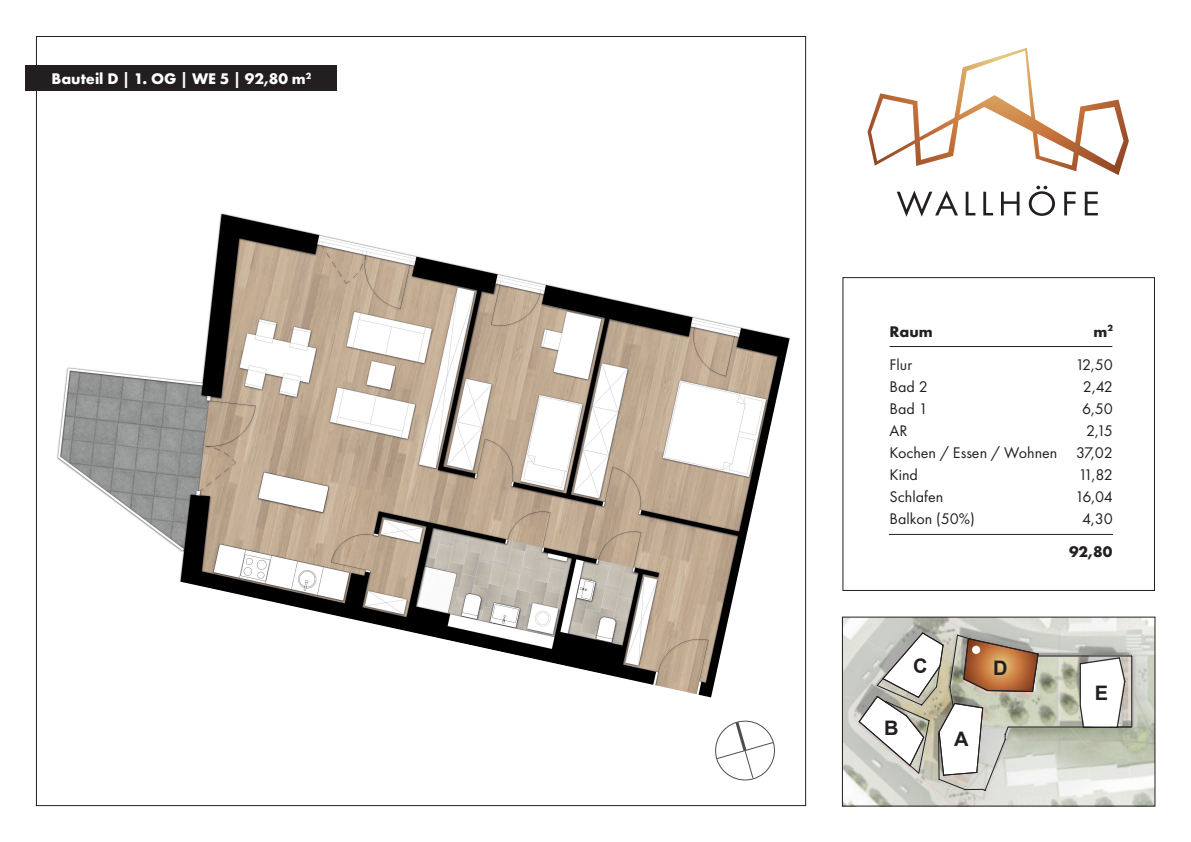
<style>
.page{position:relative;width:1191px;height:842px;background:#fff}
.page>*{position:absolute;margin:0;border:0;box-sizing:border-box;transform-origin:0 0}
.t1{font:700 20px "Arial";color:#231f20}
.t2{font:16px/22px "Futura PT";color:#231f20;text-align:justify}
.t3{font:700 16px "Futura PT";color:#fff}
.t4{font:700 16px "Futura PT";color:#231f20}
</style>
<div class="page">
<img style="left:844px;top:619px;width:309px;height:185px">
<img style="left:57px;top:213px;width:733px;height:484px">
<div style="left:842px;top:277px;width:313px;height:314px;border:1px solid #231f20"></div>
<svg style="left:715px;top:720px;width:60px;height:61px"></svg>
<hr style="left:1037px;top:655px;width:94px;height:1px;background:#231f20">
<hr style="left:1131px;top:656px;width:1px;height:71px;background:#231f20">
<hr style="left:1008px;top:726px;width:123px;height:1px;background:#231f20">
<svg style="left:857px;top:632px;width:182px;height:160px"></svg>
<svg style="left:896px;top:186px;width:201px;height:31px"></svg>
<svg style="left:867px;top:48px;width:261px;height:127px"></svg>
<svg style="left:1079px;top:657px;width:52px;height:71px"></svg>
<hr style="left:889px;top:346px;width:223px;height:1px;background:#231f20">
<hr style="left:889px;top:534px;width:224px;height:1px;background:#231f20">
<div style="left:26px;top:65px;width:311px;height:26px;background:#231f20"></div>
<div style="left:972px;top:646px;width:8px;height:8px;background:#fff;border-radius:50%"></div>
<p class="t3" style="left:51px;top:68px;width:261px">Bauteil D | 1. OG | WE 5 | 92,80 m<sup>2</sup></p>
<p class="t4" style="left:889px;top:321px;width:45px">Raum</p>
<p class="t4" style="left:1093px;top:321px;width:21px">m<sup>2</sup></p>
<p class="t2" style="left:889px;top:353px;width:24px">Flur</p>
<p class="t2" style="left:1075px;top:353px;width:39px">12,50</p>
<p class="t2" style="left:889px;top:375px;width:40px">Bad 2</p>
<p class="t2" style="left:1083px;top:375px;width:32px">2,42</p>
<p class="t2" style="left:889px;top:397px;width:40px">Bad 1</p>
<p class="t2" style="left:1082px;top:397px;width:32px">6,50</p>
<p class="t2" style="left:889px;top:419px;width:19px">AR</p>
<p class="t2" style="left:889px;top:419px;width:225px;text-indent:196px">2,15<br>Kochen / Essen / Wohnen 37,02<br>Kind</p>
<p class="t2" style="left:1078px;top:463px;width:36px">11,82</p>
<p class="t2" style="left:889px;top:485px;width:55px">Schlafen</p>
<p class="t2" style="left:1075px;top:485px;width:39px">16,04</p>
<p class="t2" style="left:889px;top:507px;width:87px">Balkon (50%)</p>
<p class="t2" style="left:1082px;top:507px;width:32px">4,30</p>
<p class="t1" style="left:913px;top:653px;width:16px">C</p>
<p class="t1" style="left:993px;top:655px;width:16px">D</p>
<p class="t1" style="left:884px;top:715px;width:16px">B</p>
<p class="t1" style="left:954px;top:725px;width:16px">A</p>
<p class="t4" style="left:1069px;top:541px;width:45px">92,80</p>
<p class="t1" style="left:1094px;top:680px;width:15px">E</p>
</div>
